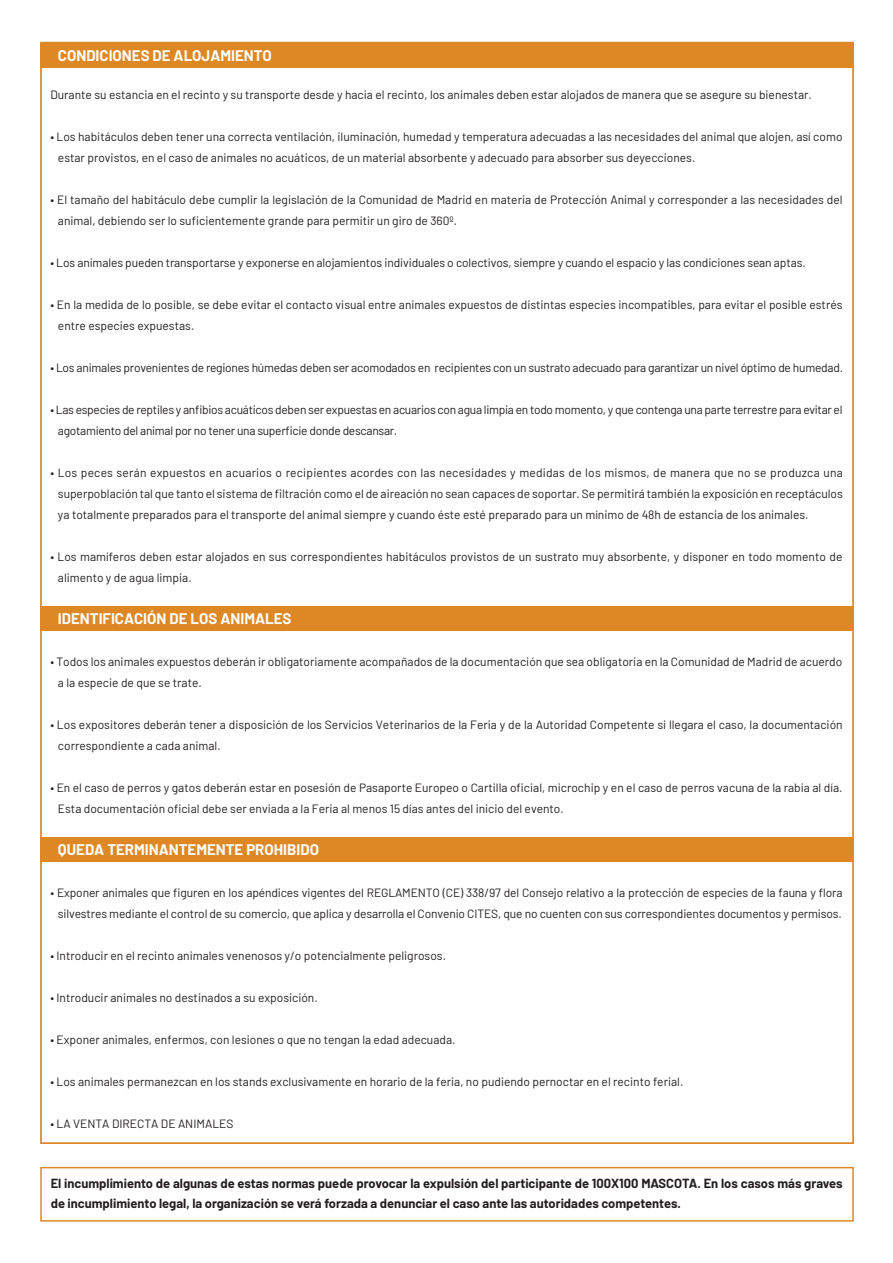
<style>
.page{position:relative;width:893px;height:1263px;background:#fff}
.page>*{position:absolute;margin:0;border:0;box-sizing:border-box;transform-origin:0 0}
.t1{font:700 15px "Barlow";color:#fff}
.t2{font:700 12.9px/20.1px "Barlow";color:#231f20}
.t3{font:12px/21px "Barlow";color:#231f20}
.t4{font:12px/21px "Barlow";letter-spacing:-.025em;color:#231f20}
.t5{font:12px "Barlow";letter-spacing:-.02em;color:#231f20}
</style>
<div class="page">
<div style="left:40px;top:43px;width:813px;height:24px;background:#de8825"></div>
<div style="left:40px;top:606px;width:813px;height:25px;background:#de8825"></div>
<div style="left:40px;top:838px;width:813px;height:24px;background:#de8825"></div>
<div style="left:40px;top:1167px;width:814px;height:54px;border:2px solid #de8825"></div>
<p class="t1" style="left:58px;top:45px;width:215px">CONDICIONES DE ALOJAMIENTO</p>
<p class="t3" style="left:50px;top:83px;width:763px">Durante su estancia en el recinto y su transporte desde y hacia el recinto, los animales deben estar alojados de manera que se asegure su bienestar.</p>
<p class="t3" style="left:58px;top:125px;width:786px;text-indent:-8px">• Los habitáculos deben tener una correcta ventilación, iluminación, humedad y temperatura adecuadas a las necesidades del animal que alojen, así como estar provistos, en el caso de animales no acuáticos, de un material absorbente y adecuado para absorber sus deyecciones.</p>
<p class="t3" style="left:58px;top:188px;width:786px;text-indent:-8px">• El tamaño del habitáculo debe cumplir la legislación de la Comunidad de Madrid en materia de Protección Animal y corresponder a las necesidades del animal, debiendo ser lo suficientemente grande para permitir un giro de 360º.</p>
<p class="t3" style="left:50px;top:251px;width:757px">• Los animales pueden transportarse y exponerse en alojamientos individuales o colectivos, siempre y cuando el espacio y las condiciones sean aptas.</p>
<p class="t3" style="left:58px;top:293px;width:786px;text-indent:-8px">• En la medida de lo posible, se debe evitar el contacto visual entre animales expuestos de distintas especies incompatibles, para evitar el posible estrés entre especies expuestas.</p>
<p class="t5" style="left:50px;top:359px;width:794px">• Los animales provenientes de regiones húmedas deben ser acomodados en recipientes con un sustrato adecuado para garantizar un nivel óptimo de humedad.</p>
<p class="t4" style="left:58px;top:398px;width:786px;text-indent:-8px">• Las especies de reptiles y anfibios acuáticos deben ser expuestas en acuarios con agua limpia en todo momento, y que contenga una parte terrestre para evitar el agotamiento del animal por no tener una superficie donde descansar.</p>
<p class="t3" style="left:58px;top:461px;width:786px;text-align:justify;text-indent:-8px">• Los peces serán expuestos en acuarios o recipientes acordes con las necesidades y medidas de los mismos, de manera que no se produzca una superpoblación tal que tanto el sistema de filtración como el de aireación no sean capaces de soportar. Se permitirá también la exposición en receptáculos ya totalmente preparados para el transporte del animal siempre y cuando éste esté preparado para un mínimo de 48h de estancia de los animales.</p>
<p class="t3" style="left:58px;top:545px;width:786px;text-indent:-8px">• Los mamíferos deben estar alojados en sus correspondientes habitáculos provistos de un sustrato muy absorbente, y disponer en todo momento de alimento y de agua limpia.</p>
<p class="t1" style="left:58px;top:607px;width:235px">IDENTIFICACIÓN DE LOS ANIMALES</p>
<p class="t3" style="left:58px;top:650px;width:786px;text-indent:-8px">• Todos los animales expuestos deberán ir obligatoriamente acompañados de la documentación que sea obligatoria en la Comunidad de Madrid de acuerdo a la especie de que se trate.</p>
<p class="t3" style="left:58px;top:713px;width:786px;text-indent:-8px">• Los expositores deberán tener a disposición de los Servicios Veterinarios de la Feria y de la Autoridad Competente si llegara el caso, la documentación correspondiente a cada animal.</p>
<p class="t3" style="left:58px;top:776px;width:786px;text-indent:-8px">• En el caso de perros y gatos deberán estar en posesión de Pasaporte Europeo o Cartilla oficial, microchip y en el caso de perros vacuna de la rabia al día.<br>Esta documentación oficial debe ser enviada a la Feria al menos 15 días antes del inicio del evento.</p>
<p class="t1" style="left:58px;top:838px;width:263px">QUEDA TERMINANTEMENTE PROHIBIDO</p>
<p class="t3" style="left:50px;top:881px;width:793px;text-align:center">• Exponer animales que figuren en los apéndices vigentes del REGLAMENTO (CE) 338/97 del Consejo relativo a la protección de especies de la fauna y flora silvestres mediante el control de su comercio, que aplica y desarrolla el Convenio CITES, que no cuenten con sus correspondientes documentos y permisos.</p>
<p class="t3" style="left:50px;top:944px;width:397px">• Introducir en el recinto animales venenosos y/o potencialmente peligrosos.</p>
<p class="t3" style="left:50px;top:986px;width:269px">• Introducir animales no destinados a su exposición.</p>
<p class="t3" style="left:50px;top:1028px;width:407px">• Exponer animales, enfermos, con lesiones o que no tengan la edad adecuada.</p>
<p class="t3" style="left:50px;top:1070px;width:634px">• Los animales permanezcan en los stands exclusivamente en horario de la feria, no pudiendo pernoctar en el recinto ferial.</p>
<p class="t3" style="left:50px;top:1112px;width:185px">• LA VENTA DIRECTA DE ANIMALES</p>
<p class="t2" style="left:51px;top:1172px;width:793px">El incumplimiento de algunas de estas normas puede provocar la expulsión del participante de 100X100 MASCOTA. En los casos más graves de incumplimiento legal, la organización se verá forzada a denunciar el caso ante las autoridades competentes.</p>
</div>
